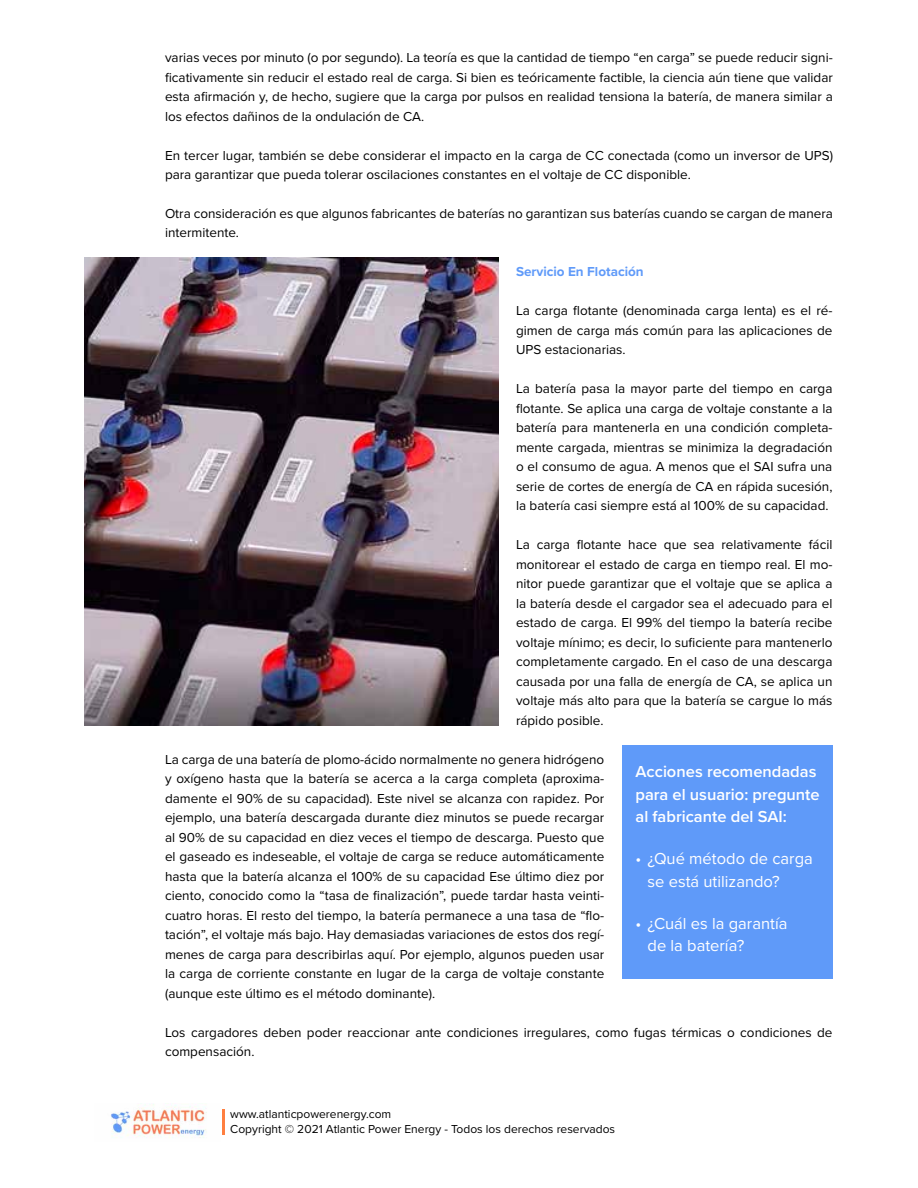
<style>
.page{position:relative;width:918px;height:1188px;background:#fff}
.page>*{position:absolute;margin:0;border:0;box-sizing:border-box;transform-origin:0 0}
.t1{font:16.5px/22.5px "Proxima Nova";color:#fff}
.t2{font:600 16.5px/22.5px "Proxima Nova";color:#fff}
.t3{font:13.5px/19.5px "Proxima Nova";color:#000;text-align:justify}
.t4{font:700 13.5px "Proxima Nova";color:#5f9af9}
.t5{font:12px/15px "Proxima Nova";color:#000}
</style>
<div class="page">
<hr style="left:222px;top:1110px;width:3px;height:25px;background:#ff7f40">
<img style="left:111px;top:1104px;width:96px;height:34px">
<img style="left:84px;top:257px;width:415px;height:468px">
<div style="left:622px;top:745px;width:211px;height:234px;background:#5f9af9"></div>
<p class="t3" style="left:165px;top:47px;width:669px">varias veces por minuto (o por segundo). La teoría es que la cantidad de tiempo “en carga” se puede reducir signi&shy;ficativamente sin reducir el estado real de carga. Si bien es teóricamente factible, la ciencia aún tiene que validar esta afirmación y, de hecho, sugiere que la carga por pulsos en realidad tensiona la batería, de manera similar a los efectos dañinos de la ondulación de CA.</p>
<p class="t3" style="left:165px;top:145px;width:670px">En tercer lugar, también se debe considerar el impacto en la carga de CC conectada (como un inversor de UPS) para garantizar que pueda tolerar oscilaciones constantes en el voltaje de CC disponible.</p>
<p class="t3" style="left:165px;top:203px;width:670px">Otra consideración es que algunos fabricantes de baterías no garantizan sus baterías cuando se cargan de manera intermitente.</p>
<p class="t4" style="left:516px;top:262px;width:129px">Servicio En Flotación</p>
<p class="t3" style="left:516px;top:301px;width:318px">La carga flotante (denominada carga lenta) es el ré&shy;gimen de carga más común para las aplicaciones de UPS estacionarias.</p>
<p class="t3" style="left:516px;top:379px;width:318px">La batería pasa la mayor parte del tiempo en carga flotante. Se aplica una carga de voltaje constante a la batería para mantenerla en una condición completa&shy;mente cargada, mientras se minimiza la degradación o el consumo de agua. A menos que el SAI sufra una serie de cortes de energía de CA en rápida sucesión, la batería casi siempre está al 100% de su capacidad.</p>
<p class="t3" style="left:516px;top:535px;width:318px">La carga flotante hace que sea relativamente fácil monitorear el estado de carga en tiempo real. El mo&shy;nitor puede garantizar que el voltaje que se aplica a la batería desde el cargador sea el adecuado para el estado de carga. El 99% del tiempo la batería recibe voltaje mínimo; es decir, lo suficiente para mantenerlo completamente cargado. En el caso de una descarga causada por una falla de energía de CA, se aplica un voltaje más alto para que la batería se cargue lo más rápido posible.</p>
<p class="t3" style="left:165px;top:749px;width:441px">La carga de una batería de plomo-ácido normalmente no genera hidrógeno y oxígeno hasta que la batería se acerca a la carga completa (aproxima&shy;damente el 90% de su capacidad). Este nivel se alcanza con rapidez. Por ejemplo, una batería descargada durante diez minutos se puede recargar al 90% de su capacidad en diez veces el tiempo de descarga. Puesto que el gaseado es indeseable, el voltaje de carga se reduce automáticamente hasta que la batería alcanza el 100% de su capacidad Ese último diez por ciento, conocido como la “tasa de finalización”, puede tardar hasta veinti&shy;cuatro horas. El resto del tiempo, la batería permanece a una tasa de “flo&shy;tación”, el voltaje más bajo. Hay demasiadas variaciones de estos dos regí&shy;menes de carga para describirlas aquí. Por ejemplo, algunos pueden usar la carga de corriente constante en lugar de la carga de voltaje constante (aunque este último es el método dominante).</p>
<p class="t3" style="left:165px;top:1022px;width:669px">Los cargadores deben poder reaccionar ante condiciones irregulares, como fugas térmicas o condiciones de compensación.</p>
<p class="t2" style="left:636px;top:760px;width:186px">Acciones recomendadas para el usuario: pregunte al fabricante del SAI:</p>
<p class="t1" style="left:648px;top:847px;width:167px;text-indent:-12px">• ¿Qué método de carga se está utilizando?</p>
<p class="t1" style="left:648px;top:911px;width:141px;text-indent:-12px">• ¿Cuál es la garantía de la batería?</p>
<p class="t5" style="left:230px;top:1106px;width:386px">www.atlanticpowerenergy.com<br>Copyright © 2021 Atlantic Power Energy - Todos los derechos reservados</p>
</div>
